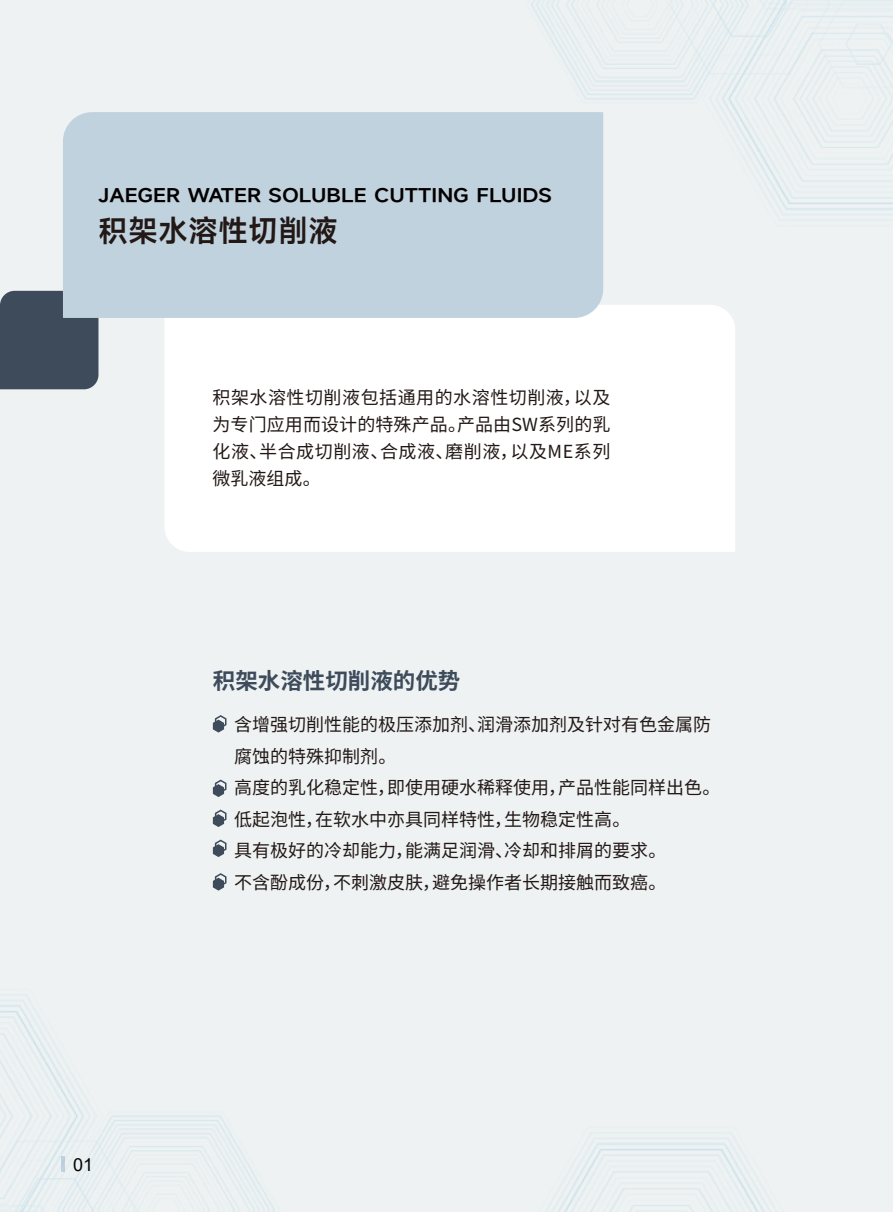
<style>
.page{position:relative;width:893px;height:1212px;background:#eef2f3}
.page>*{position:absolute;margin:0;border:0;box-sizing:border-box;transform-origin:0 0}
.t1{font:600 30px "Mi Sans";color:#221815}
.t2{font:700 22.5px "Source Han Sans CN";color:#3e4b5b}
.t3{font:18px/31.5px "Source Han Sans CN";color:#221815;text-align:justify}
.t4{font:600 18px "Mi Sans";color:#040000;scale:1.16 1}
.t5{font:18px "Arial";color:#040000}
</style>
<div class="page">
<div style="left:0;top:291px;width:98px;height:98px;background:#3e4b5b"></div>
<div style="left:165px;top:305px;width:570px;height:247px;background:#fff"></div>
<div style="left:63px;top:112px;width:540px;height:206px;background:#c0d2de"></div>
<svg style="left:213px;top:715px;width:14px;height:17px"></svg>
<svg style="left:213px;top:779px;width:14px;height:18px"></svg>
<svg style="left:213px;top:809px;width:14px;height:18px"></svg>
<svg style="left:213px;top:839px;width:14px;height:18px"></svg>
<svg style="left:213px;top:873px;width:14px;height:17px"></svg>
<img style="left:424px;top:0;width:469px;height:226px">
<img style="left:0;top:995px;width:275px;height:217px">
<img style="left:546px;top:1133px;width:231px;height:79px">
<p class="t4" style="left:98px;top:184px;width:393px">JAEGER WATER SOLUBLE CUTTING FLUIDS</p>
<h1 class="t1" style="left:98px;top:211px;width:241px">积架水溶性切削液</h1>
<p class="t3" style="left:212px;top:384px;width:399px;line-height:27px">积架水溶性切削液包括通用的水溶性切削液，以及为专门应用而设计的特殊产品。产品由SW系列的乳化液、半合成切削液、合成液、磨削液，以及ME系列微乳液组成。</p>
<p class="t2" style="left:213px;top:668px;width:249px">积架水溶性切削液的优势</p>
<p class="t3" style="left:234px;top:709px;width:488px;text-align:left">含增强切削性能的极压添加剂、润滑添加剂及针对有色金属防腐蚀的特殊抑制剂。<br>高度的乳化稳定性，即使用硬水稀释使用，产品性能同样出色。低起泡性，在软水中亦具同样特性，生物稳定性高。<br>具有极好的冷却能力，能满足润滑、冷却和排屑的要求。<br>不含酚成份，不刺激皮肤，避免操作者长期接触而致癌。</p>
<p class="t5" style="left:73px;top:1152px;width:22px">01</p>
</div>
